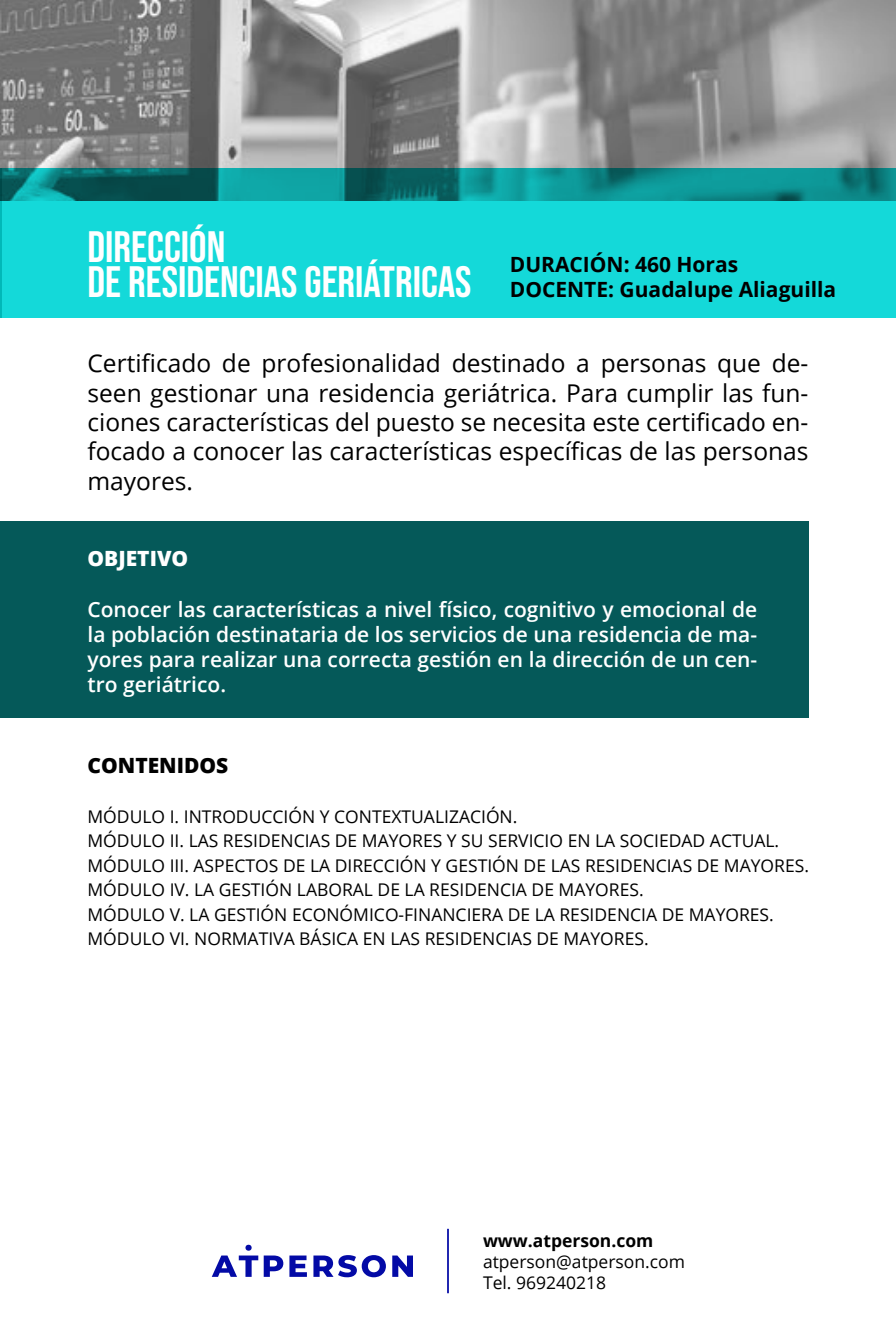
<style>
.page{position:relative;width:896px;height:1344px;background:#fff}
.page>*{position:absolute;margin:0;border:0;box-sizing:border-box;transform-origin:0 0}
.t1{font:43.75px/35px "Bebas Neue";color:#fff}
.t2{font:24.5px/29.4px "Open Sans";color:#000;text-align:justify}
.t3{font:600 21px/25.2px "Open Sans";color:#fff;text-align:justify}
.t4{font:700 21px/25.2px "Open Sans";color:#000}
.t5{font:800 21px "Open Sans";color:#000}
.t6{font:800 21px "Open Sans";color:#fff}
.t7{font:17.5px/24.5px "Open Sans";color:#000}
.t8{font:700 17.5px "Open Sans";color:#000}
</style>
<div class="page">
<img style="left:0;top:0;width:896px;height:168px">
<div style="left:0;top:521px;width:808px;height:196px;background:#055959"></div>
<svg style="left:0;top:168px;width:896px;height:149px;background:#12c5c5"></svg>
<hr style="left:447px;top:1229px;width:2px;height:64px;background:#030aa6">
<svg style="left:264px;top:1256px;width:19px;height:21px"></svg>
<svg style="left:289px;top:1256px;width:18px;height:21px"></svg>
<svg style="left:313px;top:1255px;width:73px;height:22px"></svg>
<svg style="left:392px;top:1256px;width:21px;height:21px"></svg>
<svg style="left:212px;top:1245px;width:46px;height:32px"></svg>
<h1 class="t1" style="left:88px;top:229px;width:386px">DIRECCIÓN<br>DE RESIDENCIAS GERIÁTRICAS</h1>
<p class="t4" style="left:510px;top:251px;width:328px">DURACIÓN: 460 Horas<br>DOCENTE: Guadalupe Aliaguilla</p>
<p class="t2" style="left:88px;top:348px;width:723px">Certificado de profesionalidad destinado a personas que de&shy;seen gestionar una residencia geriátrica. Para cumplir las fun&shy;ciones características del puesto se necesita este certificado en&shy;focado a conocer las características específicas de las personas mayores.</p>
<p class="t6" style="left:88px;top:543px;width:102px">OBJETIVO</p>
<p class="t3" style="left:88px;top:596px;width:671px">Conocer las características a nivel físico, cognitivo y emocional de la población destinataria de los servicios de una residencia de ma&shy;yores para realizar una correcta gestión en la dirección de un cen&shy;tro geriátrico.</p>
<p class="t5" style="left:88px;top:749px;width:142px">CONTENIDOS</p>
<p class="t7" style="left:88px;top:803px;width:723px">MÓDULO I. INTRODUCCIÓN Y CONTEXTUALIZACIÓN.<br>MÓDULO II. LAS RESIDENCIAS DE MAYORES Y SU SERVICIO EN LA SOCIEDAD ACTUAL.<br>MÓDULO III. ASPECTOS DE LA DIRECCIÓN Y GESTIÓN DE LAS RESIDENCIAS DE MAYORES.<br>MÓDULO IV. LA GESTIÓN LABORAL DE LA RESIDENCIA DE MAYORES.<br>MÓDULO V. LA GESTIÓN ECONÓMICO-FINANCIERA DE LA RESIDENCIA DE MAYORES.<br>MÓDULO VI. NORMATIVA BÁSICA EN LAS RESIDENCIAS DE MAYORES.</p>
<p class="t8" style="left:483px;top:1228px;width:172px">www.atperson.com</p>
<p class="t7" style="left:483px;top:1250px;width:204px;line-height:21px">atperson@atperson.com<br>Tel. 969240218</p>
</div>
